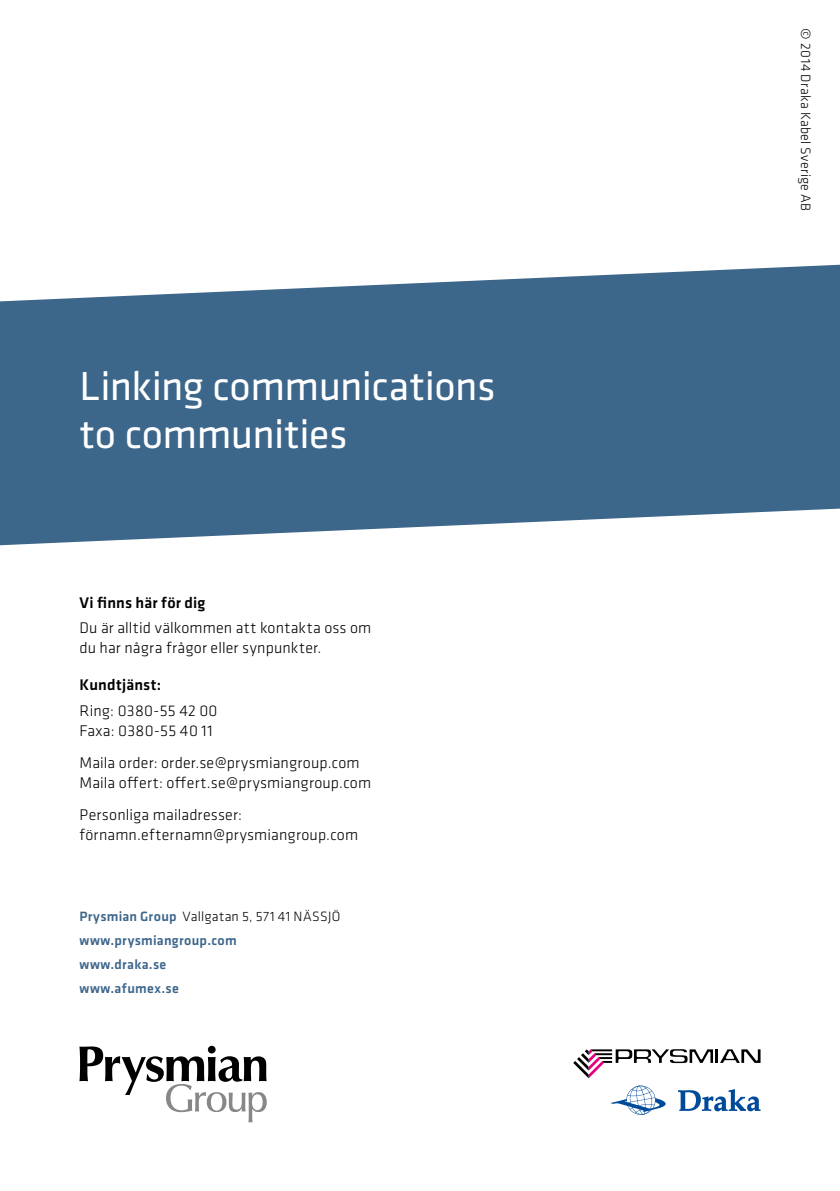
<style>
.page{position:relative;width:840px;height:1191px;background:#fff}
.page>*{position:absolute;margin:0;border:0;box-sizing:border-box;transform-origin:0 0}
.t1{font:42px/48px "Klavika";letter-spacing:-.01em;color:#fff}
.t2{font:300 16px/20px "Klavika";letter-spacing:.01em;color:#000}
.t3{font:500 16px "Klavika";letter-spacing:.01em;color:#000}
.t4{font:500 14px/23.6px "Klavika";letter-spacing:.02em;color:#3d668b}
.t5{font:300 14px "Klavika";letter-spacing:.02em;color:#000}
.s1{font-weight:300;color:#000}
</style>
<div class="page">
<svg style="left:0;top:264px;width:839px;height:282px;background:#577a9a"></svg>
<svg style="left:79px;top:1045px;width:187px;height:77px"></svg>
<hr style="left:715px;top:1049px;width:3px;height:14px;background:#000">
<svg style="left:720px;top:1049px;width:40px;height:14px"></svg>
<svg style="left:573px;top:1049px;width:139px;height:29px"></svg>
<svg style="left:610px;top:1085px;width:55px;height:29px"></svg>
<svg style="left:678px;top:1089px;width:82px;height:22px"></svg>
<h1 class="t1" style="left:79px;top:361px;width:417px">Linking communications to communities</h1>
<p class="t3" style="left:79px;top:591px;width:127px">Vi finns här för dig</p>
<p class="t2" style="left:79px;top:617px;width:293px">Du är alltid välkommen att kontakta oss om du har några frågor eller synpunkter.</p>
<p class="t3" style="left:79px;top:674px;width:83px">Kundtjänst:</p>
<p class="t2" style="left:79px;top:700px;width:139px">Ring: 0380-55 42 00<br>Faxa: 0380-55 40 11</p>
<p class="t2" style="left:79px;top:752px;width:293px">Maila order: order.se@prysmiangroup.com<br>Maila offert: offert.se@prysmiangroup.com</p>
<p class="t2" style="left:79px;top:804px;width:280px">Personliga mailadresser: förnamn.efternamn@prysmiangroup.com</p>
<p class="t4" style="left:79px;top:904px;width:262px">Prysmian Group <span class="s1">Vallgatan 5, 571 41 NÄSSJÖ </span>www.prysmiangroup.com<br>www.draka.se<br>www.afumex.se</p>
<p class="t5" style="left:813px;top:28px;width:184px;rotate:90deg">© 2014 Draka Kabel Sverige AB</p>
</div>
